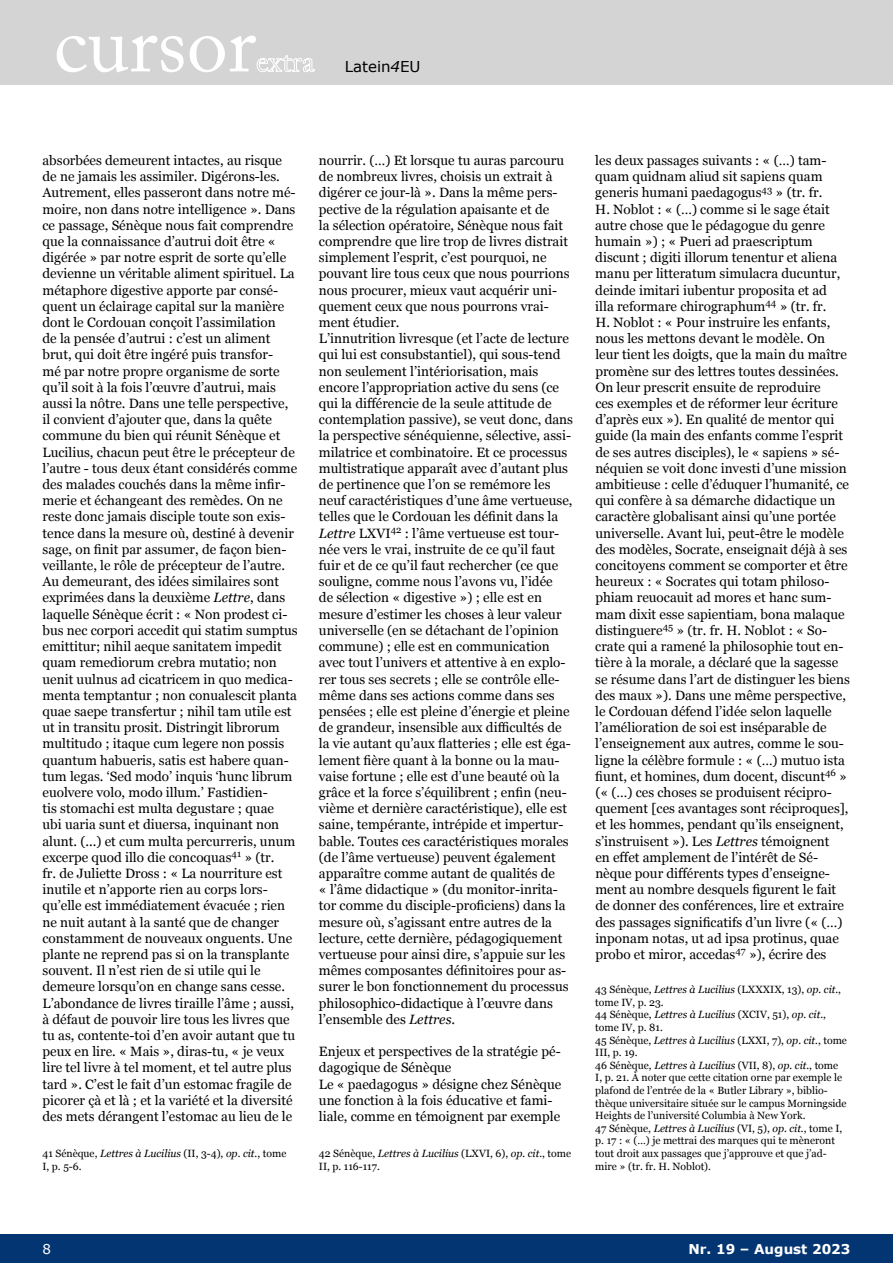
<style>
.page{position:relative;width:893px;height:1263px;background:#fff}
.page>*{position:absolute;margin:0;border:0;box-sizing:border-box;transform-origin:0 0}
.t1{font:82.5px "Adobe Caslon Pro";color:#fff}
.t2{font:15px "Verdana";color:#000}
.t3{font:13.5px/16.2px "Georgia";color:#000}
.t4{font:700 13.5px "Verdana";color:#fff}
.t5{font:13.5px "Verdana";color:#fff}
.t6{font:10.5px/12.6px "Georgia";color:#000}
.s1{font-family:"Adobe Caslon Pro";font-size:30px;color:#fff}
.s2{font-style:italic}
</style>
<div class="page">
<div style="left:0;top:1234px;width:893px;height:29px;background:#033572"></div>
<div style="left:0;top:0;width:893px;height:85px;background:#d4d4d4"></div>
<h1 class="t1" style="left:54px;top:-5px;width:204px">cursor</h1>
<p class="t2" style="left:256px;top:57px;width:166px"><span class="s1">extra</span> Latein<span class="s2">4</span>EU</p>
<p class="t3" style="left:43px;top:152px;width:257px">absorbées demeurent intactes, au risque de ne jamais les assimiler. Digérons-les.<br>Autrement, elles passeront dans notre mé&shy;moire, non dans notre intelligence ». Dans ce passage, Sénèque nous fait comprendre que la connaissance d’autrui doit être « digérée » par notre esprit de sorte qu’elle devienne un véritable aliment spirituel. La métaphore digestive apporte par consé&shy;quent un éclairage capital sur la manière dont le Cordouan conçoit l’assimilation<br>de la pensée d’autrui : c’est un aliment brut, qui doit être ingéré puis transfor-<br>mé par notre propre organisme de sorte qu’il soit à la fois l’œuvre d’autrui, mais aussi la nôtre. Dans une telle perspective, il convient d’ajouter que, dans la quête commune du bien qui réunit Sénèque et Lucilius, chacun peut être le précepteur de l’autre - tous deux étant considérés comme des malades couchés dans la même infir&shy;merie et échangeant des remèdes. On ne reste donc jamais disciple toute son exis&shy;tence dans la mesure où, destiné à devenir sage, on finit par assumer, de façon bien&shy;veillante, le rôle de précepteur de l’autre.<br>Au demeurant, des idées similaires sont exprimées dans la deuxième <span class="s2">Lettre</span>, dans laquelle Sénèque écrit : « Non prodest ci&shy;bus nec corpori accedit qui statim sumptus emittitur; nihil aeque sanitatem impedit quam remediorum crebra mutatio; non uenit uulnus ad cicatricem in quo medica&shy;menta temptantur ; non conualescit planta quae saepe transfertur ; nihil tam utile est ut in transitu prosit. Distringit librorum multitudo ; itaque cum legere non possis quantum habueris, satis est habere quan&shy;tum legas. ‘Sed modo’ inquis ‘hunc librum euolvere volo, modo illum.’ Fastidien-<br>tis stomachi est multa degustare ; quae<br>ubi uaria sunt et diuersa, inquinant non alunt. (...) et cum multa percurreris, unum excerpe quod illo die concoquas<sup>41</sup> » (tr.<br>fr. de Juliette Dross : « La nourriture est inutile et n’apporte rien au corps lors&shy;qu’elle est immédiatement évacuée ; rien ne nuit autant à la santé que de changer constamment de nouveaux onguents. Une plante ne reprend pas si on la transplante souvent. Il n’est rien de si utile qui le demeure lorsqu’on en change sans cesse.<br>L’abondance de livres tiraille l’âme ; aussi, à défaut de pouvoir lire tous les livres que tu as, contente-toi d’en avoir autant que tu peux en lire. « Mais », diras-tu, « je veux lire tel livre à tel moment, et tel autre plus tard ». C’est le fait d’un estomac fragile de picorer çà et là ; et la variété et la diversité des mets dérangent l’estomac au lieu de le</p>
<p class="t6" style="left:43px;top:1146px;width:245px">41 Sénèque, <span class="s2">Lettres à Lucilius</span> (II, 3-4), <span class="s2">op. cit.</span>, tome<br>I, p. 5-6.</p>
<p class="t3" style="left:319px;top:152px;width:256px">nourrir. (…) Et lorsque tu auras parcouru de nombreux livres, choisis un extrait à digérer ce jour-là ». Dans la même pers&shy;pective de la régulation apaisante et de<br>la sélection opératoire, Sénèque nous fait comprendre que lire trop de livres distrait simplement l’esprit, c’est pourquoi, ne pouvant lire tous ceux que nous pourrions nous procurer, mieux vaut acquérir uni&shy;quement ceux que nous pourrons vrai&shy;ment étudier.<br>L’innutrition livresque (et l’acte de lecture qui lui est consubstantiel), qui sous-tend non seulement l’intériorisation, mais encore l’appropriation active du sens (ce qui la différencie de la seule attitude de contemplation passive), se veut donc, dans la perspective sénéquienne, sélective, assi&shy;milatrice et combinatoire. Et ce processus multistratique apparaît avec d’autant plus de pertinence que l’on se remémore les neuf caractéristiques d’une âme vertueuse, telles que le Cordouan les définit dans la <span class="s2">Lettre</span> LXVI<sup>42</sup> : l’âme vertueuse est tour&shy;née vers le vrai, instruite de ce qu’il faut fuir et de ce qu’il faut rechercher (ce que souligne, comme nous l’avons vu, l’idée<br>de sélection « digestive ») ; elle est en mesure d’estimer les choses à leur valeur universelle (en se détachant de l’opinion commune) ; elle est en communication avec tout l’univers et attentive à en explo&shy;rer tous ses secrets ; elle se contrôle elle&shy;même dans ses actions comme dans ses pensées ; elle est pleine d’énergie et pleine de grandeur, insensible aux difficultés de la vie autant qu’aux flatteries ; elle est éga&shy;lement fière quant à la bonne ou la mau&shy;vaise fortune ; elle est d’une beauté où la grâce et la force s’équilibrent ; enfin (neu&shy;vième et dernière caractéristique), elle est saine, tempérante, intrépide et impertur&shy;bable. Toutes ces caractéristiques morales (de l’âme vertueuse) peuvent également apparaître comme autant de qualités de<br>« l’âme didactique » (du monitor-inrita&shy;tor comme du disciple-proficiens) dans la mesure où, s’agissant entre autres de la lecture, cette dernière, pédagogiquement vertueuse pour ainsi dire, s’appuie sur les mêmes composantes définitoires pour as&shy;surer le bon fonctionnement du processus philosophico-didactique à l’œuvre dans l’ensemble des <span class="s2">Lettres</span>.</p>
<p class="t3" style="left:319px;top:1043px;width:244px">Enjeux et perspectives de la stratégie pé&shy;dagogique de Sénèque<br>Le « paedagogus » désigne chez Sénèque une fonction à la fois éducative et fami&shy;liale, comme en témoignent par exemple</p>
<p class="t6" style="left:319px;top:1146px;width:254px">42 Sénèque, <span class="s2">Lettres à Lucilius</span> (LXVI, 6), <span class="s2">op. cit.</span>, tome<br>II, p. 116-117.</p>
<p class="t3" style="left:595px;top:152px;width:256px">les deux passages suivants : « (…) tam&shy;quam quidnam aliud sit sapiens quam generis humani paedagogus<sup>43</sup> » (tr. fr.<br>H. Noblot : « (…) comme si le sage était autre chose que le pédagogue du genre humain ») ; « Pueri ad praescriptum discunt ; digiti illorum tenentur et aliena manu per litteratum simulacra ducuntur, deinde imitari iubentur proposita et ad<br>illa reformare chirographum<sup>44</sup> » (tr. fr.<br>H. Noblot : « Pour instruire les enfants, nous les mettons devant le modèle. On leur tient les doigts, que la main du maître promène sur des lettres toutes dessinées.<br>On leur prescrit ensuite de reproduire<br>ces exemples et de réformer leur écriture d’après eux »). En qualité de mentor qui guide (la main des enfants comme l’esprit de ses autres disciples), le « sapiens » sé&shy;néquien se voit donc investi d’une mission ambitieuse : celle d’éduquer l’humanité, ce qui confère à sa démarche didactique un caractère globalisant ainsi qu’une portée universelle. Avant lui, peut-être le modèle des modèles, Socrate, enseignait déjà à ses concitoyens comment se comporter et être heureux : « Socrates qui totam philoso&shy;phiam reuocauit ad mores et hanc sum&shy;mam dixit esse sapientiam, bona malaque distinguere<sup>45</sup> » (tr. fr. H. Noblot : « So&shy;crate qui a ramené la philosophie tout en&shy;tière à la morale, a déclaré que la sagesse se résume dans l’art de distinguer les biens des maux »). Dans une même perspective, le Cordouan défend l’idée selon laquelle l’amélioration de soi est inséparable de l’enseignement aux autres, comme le sou&shy;ligne la célèbre formule : « (…) mutuo ista fiunt, et homines, dum docent, discunt<sup>46</sup> » (« (…) ces choses se produisent récipro&shy;quement [ces avantages sont réciproques], et les hommes, pendant qu’ils enseignent, s’instruisent »). Les <span class="s2">Lettres</span> témoignent<br>en effet amplement de l’intérêt de Sé&shy;nèque pour différents types d’enseigne&shy;ment au nombre desquels figurent le fait de donner des conférences, lire et extraire des passages significatifs d’un livre (« (…) inponam notas, ut ad ipsa protinus, quae probo et miror, accedas<sup>47</sup> »), écrire des</p>
<p class="t6" style="left:595px;top:983px;width:253px">43 Sénèque, <span class="s2">Lettres à Lucilius</span> (LXXXIX, 13), <span class="s2">op. cit.</span>, tome IV, p. 23.<br>44 Sénèque, <span class="s2">Lettres à Lucilius</span> (XCIV, 51), <span class="s2">op. cit.</span>, tome IV, p. 81.<br>45 Sénèque, <span class="s2">Lettres à Lucilius</span> (LXXI, 7), <span class="s2">op. cit.</span>, tome III, p. 19.<br>46 Sénèque, <span class="s2">Lettres à Lucilius</span> (VII, 8), <span class="s2">op. cit.</span>, tome I, p. 21. À noter que cette citation orne par exemple le plafond de l’entrée de la « Butler Library », biblio&shy;thèque universitaire située sur le campus Morningside Heights de l’université Columbia à New York.<br>47 Sénèque, <span class="s2">Lettres à Lucilius</span> (VI, 5), <span class="s2">op. cit.</span>, tome I, p. 17 : « (…) je mettrai des marques qui te mèneront tout droit aux passages que j’approuve et que j’ad&shy;mire » (tr. fr. H. Noblot).</p>
<p class="t5" style="left:43px;top:1240px;width:10px">8</p>
<p class="t4" style="left:688px;top:1240px;width:163px">Nr. 19 – August 2023</p>
</div>
